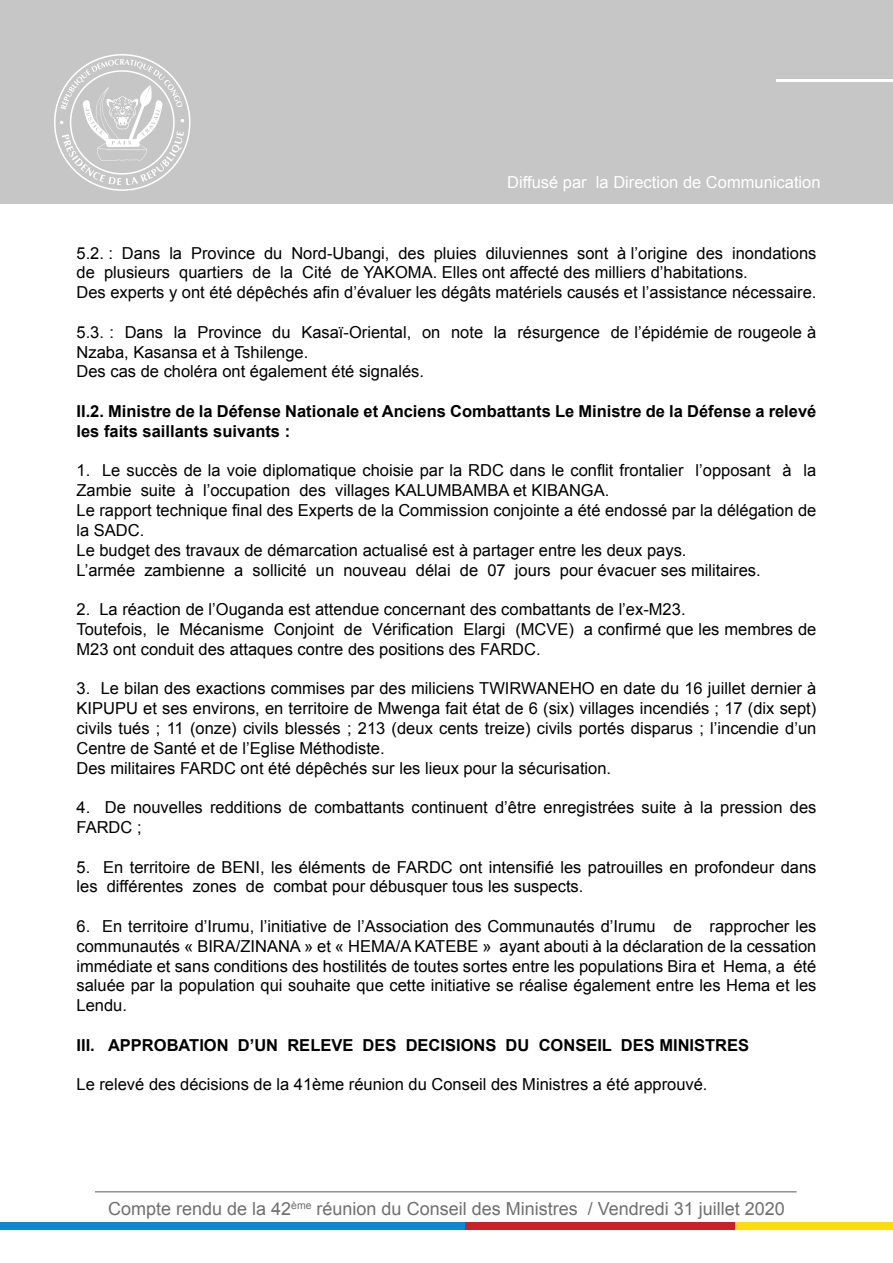
<style>
.page{position:relative;width:893px;height:1263px;background:#fff}
.page>*{position:absolute;margin:0;border:0;box-sizing:border-box;transform-origin:0 0}
.t1{font:18px "Arial";color:#706f6f}
.t2{font:16.5px/19.8px "Arial";color:#000}
.t3{font:700 16.5px/19.8px "Arial";color:#000}
.t4{font:16.5px "Arial";color:#fff}
</style>
<div class="page">
<div style="left:0;top:0;width:893px;height:204px;background:#c7c6c6"></div>
<hr style="left:776px;top:79px;width:117px;height:3px;background:#fff">
<svg style="left:54px;top:54px;width:137px;height:137px"></svg>
<hr style="left:95px;top:1191px;width:701px;height:1px;background:#706f6f">
<div style="left:0;top:1222px;width:465px;height:7px;background:#0f89cb"></div>
<div style="left:465px;top:1222px;width:271px;height:7px;background:#c92128"></div>
<div style="left:736px;top:1222px;width:157px;height:7px;background:#ffdb0f"></div>
<p class="t4" style="left:507px;top:171px;width:315px">Diffusé par la Direction de Communication</p>
<p class="t2" style="left:77px;top:243px;width:741px">5.2. : Dans la Province du Nord-Ubangi, des pluies diluviennes sont à l’origine des inondations de plusieurs quartiers de la Cité de YAKOMA. Elles ont affecté des milliers d’habitations.<br>Des experts y ont été dépêchés afin d’évaluer les dégâts matériels causés et l’assistance nécessaire.</p>
<p class="t2" style="left:77px;top:322px;width:741px">5.3. : Dans la Province du Kasaï-Oriental, on note la résurgence de l’épidémie de rougeole à<br>Nzaba, Kasansa et à Tshilenge.<br>Des cas de choléra ont également été signalés.</p>
<p class="t3" style="left:77px;top:402px;width:741px">II.2. Ministre de la Défense Nationale et Anciens Combattants Le Ministre de la Défense a relevé les faits saillants suivants :</p>
<p class="t2" style="left:77px;top:461px;width:741px">1. Le succès de la voie diplomatique choisie par la RDC dans le conflit frontalier l’opposant à la Zambie suite à l’occupation des villages KALUMBAMBA et KIBANGA.<br>Le rapport technique final des Experts de la Commission conjointe a été endossé par la délégation de la SADC.<br>Le budget des travaux de démarcation actualisé est à partager entre les deux pays.<br>L’armée zambienne a sollicité un nouveau délai de 07 jours pour évacuer ses militaires.</p>
<p class="t2" style="left:77px;top:600px;width:741px">2. La réaction de l’Ouganda est attendue concernant des combattants de l’ex-M23.<br>Toutefois, le Mécanisme Conjoint de Vérification Elargi (MCVE) a confirmé que les membres de<br>M23 ont conduit des attaques contre des positions des FARDC.</p>
<p class="t2" style="left:77px;top:679px;width:741px">3. Le bilan des exactions commises par des miliciens TWIRWANEHO en date du 16 juillet dernier à KIPUPU et ses environs, en territoire de Mwenga fait état de 6 (six) villages incendiés ; 17 (dix sept) civils tués ; 11 (onze) civils blessés ; 213 (deux cents treize) civils portés disparus ; l’incendie d’un Centre de Santé et de l’Eglise Méthodiste.<br>Des militaires FARDC ont été dépêchés sur les lieux pour la sécurisation.</p>
<p class="t2" style="left:77px;top:798px;width:741px">4. De nouvelles redditions de combattants continuent d’être enregistrées suite à la pression des<br>FARDC ;</p>
<p class="t2" style="left:77px;top:857px;width:741px">5. En territoire de BENI, les éléments de FARDC ont intensifié les patrouilles en profondeur dans les différentes zones de combat pour débusquer tous les suspects.</p>
<p class="t2" style="left:77px;top:916px;width:741px;text-align:justify">6. En territoire d’Irumu, l’initiative de l’Association des Communautés d’Irumu de rapprocher les communautés « BIRA/ZINANA » et « HEMA/A KATEBE » ayant abouti à la déclaration de la cessation immédiate et sans conditions des hostilités de toutes sortes entre les populations Bira et Hema, a été saluée par la population qui souhaite que cette initiative se réalise également entre les Hema et les Lendu.</p>
<p class="t3" style="left:77px;top:1035px;width:674px">III. APPROBATION D’UN RELEVE DES DECISIONS DU CONSEIL DES MINISTRES</p>
<p class="t2" style="left:77px;top:1075px;width:632px">Le relevé des décisions de la 41ème réunion du Conseil des Ministres a été approuvé.</p>
<p class="t1" style="left:108px;top:1197px;width:678px">Compte rendu de la 42<sup>ème</sup> réunion du Conseil des Ministres / Vendredi 31 juillet 2020</p>
</div>
